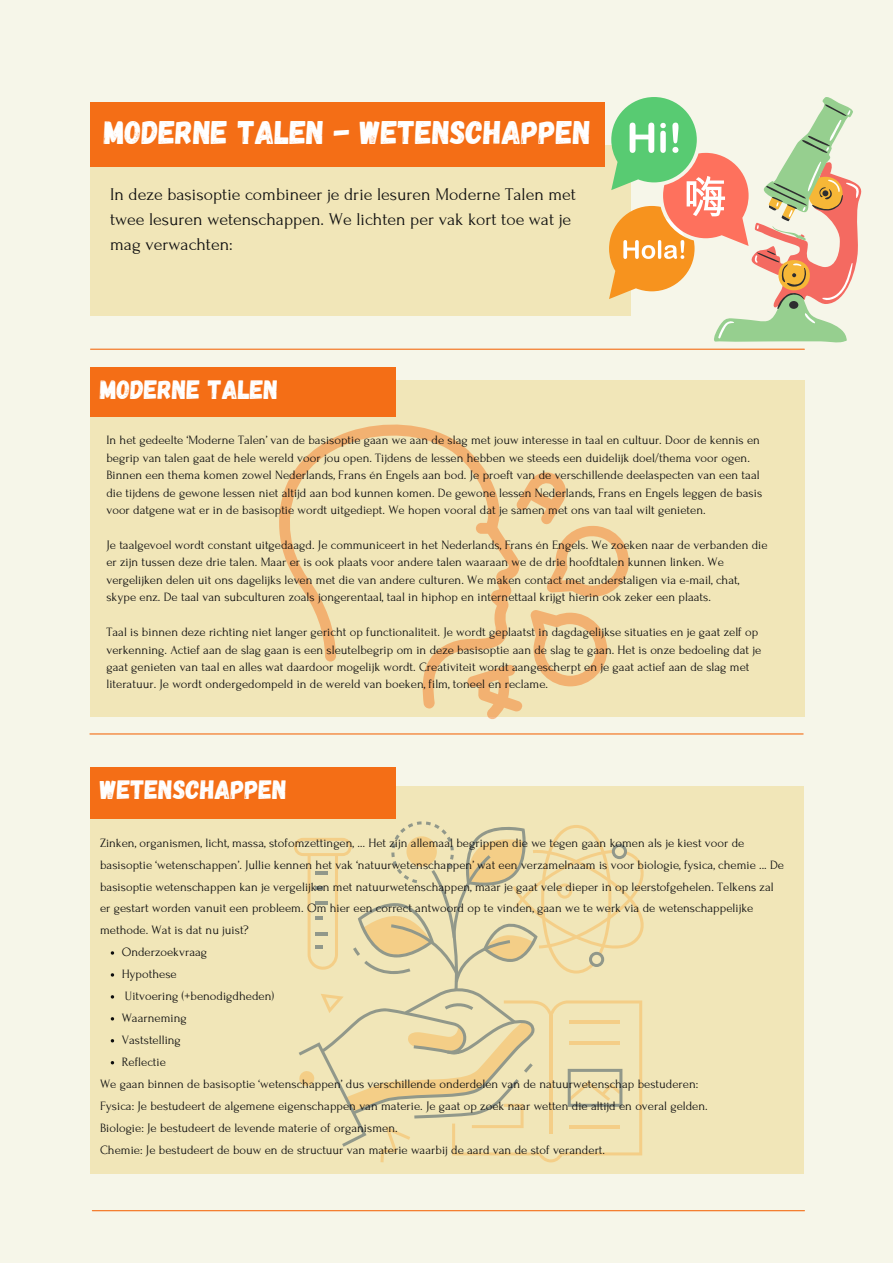
<style>
.page{position:relative;width:893px;height:1263px;background:#f6f6e9}
.page>*{position:absolute;margin:0;border:0;box-sizing:border-box;transform-origin:0 0}
.t1{font:32.7px "Gagalin";color:#fff}
.t2{font:26.47px "Gagalin";color:#fff}
.t3{font:17.85px/24.8px "Forum";color:#0e0e0e}
.t4{font:12.67px/22px "Forum";color:#0e0e0e}
</style>
<div class="page">
<div style="left:90px;top:145px;width:540px;height:170px;background:#f1e6b8"></div>
<div style="left:90px;top:103px;width:514px;height:64px;background:#f46e16"></div>
<hr style="left:92px;top:1210px;width:712px;height:1px;background:#f46e16">
<hr style="left:90px;top:733px;width:713px;height:1px;background:#f46e16">
<div style="left:90px;top:380px;width:714px;height:336px;background:#f1e6b8"></div>
<div style="left:90px;top:367px;width:305px;height:49px;background:#f46e16"></div>
<div style="left:90px;top:786px;width:714px;height:388px;background:#f1e6b8"></div>
<div style="left:90px;top:767px;width:305px;height:51px;background:#f46e16"></div>
<hr style="left:91px;top:349px;width:713px;height:1px;background:#f46e16">
<svg style="left:609px;top:97px;width:253px;height:245px"></svg>
<svg style="left:279px;top:424px;width:237px;height:285px"></svg>
<svg style="left:530px;top:610px;width:77px;height:76px"></svg>
<svg style="left:516px;top:472px;width:113px;height:125px"></svg>
<svg style="left:467px;top:664px;width:56px;height:55px"></svg>
<svg style="left:294px;top:821px;width:350px;height:341px"></svg>
<svg style="left:111px;top:951px;width:3px;height:4px"></svg>
<h1 class="t1" style="left:104px;top:111px;width:488px">MODERNE TALEN - WETENSCHAPPEN</h1>
<h3 class="t3" style="left:110px;top:182px;width:467px">In deze basisoptie combineer je drie lesuren Moderne Talen met twee lesuren wetenschappen. We lichten per vak kort toe wat je mag verwachten:</h3>
<h2 class="t2" style="left:100px;top:372px;width:180px">MODERNE TALEN</h2>
<p class="t4" style="left:106px;top:432px;width:657px;line-height:17.5px">In het gedeelte ‘Moderne Talen’ van de basisoptie gaan we aan de slag met jouw interesse in taal en cultuur. Door de kennis en begrip van talen gaat de hele wereld voor jou open. Tijdens de lessen hebben we steeds een duidelijk doel/thema voor ogen.<br>Binnen een thema komen zowel Nederlands, Frans én Engels aan bod. Je proeft van de verschillende deelaspecten van een taal die tijdens de gewone lessen niet altijd aan bod kunnen komen. De gewone lessen Nederlands, Frans en Engels leggen de basis voor datgene wat er in de basisoptie wordt uitgediept. We hopen vooral dat je samen met ons van taal wilt genieten.</p>
<p class="t4" style="left:106px;top:536px;width:662px;line-height:17.5px">Je taalgevoel wordt constant uitgedaagd. Je communiceert in het Nederlands, Frans én Engels. We zoeken naar de verbanden die er zijn tussen deze drie talen. Maar er is ook plaats voor andere talen waaraan we de drie hoofdtalen kunnen linken. We vergelijken delen uit ons dagelijks leven met die van andere culturen. We maken contact met anderstaligen via e-mail, chat, skype enz. De taal van subculturen zoals jongerentaal, taal in hiphop en internettaal krijgt hierin ook zeker een plaats.</p>
<p class="t4" style="left:106px;top:623px;width:656px;line-height:17.5px">Taal is binnen deze richting niet langer gericht op functionaliteit. Je wordt geplaatst in dagdagelijkse situaties en je gaat zelf op verkenning. Actief aan de slag gaan is een sleutelbegrip om in deze basisoptie aan de slag te gaan. Het is onze bedoeling dat je gaat genieten van taal en alles wat daardoor mogelijk wordt. Creativiteit wordt aangescherpt en je gaat actief aan de slag met literatuur. Je wordt ondergedompeld in de wereld van boeken, film, toneel en reclame.</p>
<h2 class="t2" style="left:100px;top:773px;width:188px">WETENSCHAPPEN</h2>
<p class="t4" style="left:100px;top:832px;width:685px">Zinken, organismen, licht, massa, stofomzettingen, … Het zijn allemaal begrippen die we tegen gaan komen als je kiest voor de basisoptie ‘wetenschappen’. Jullie kennen het vak ‘natuurwetenschappen’ wat een verzamelnaam is voor biologie, fysica, chemie ... De basisoptie wetenschappen kan je vergelijken met natuurwetenschappen, maar je gaat vele dieper in op leerstofgehelen. Telkens zal er gestart worden vanuit een probleem. Om hier een correct antwoord op te vinden, gaan we te werk via de wetenschappelijke methode. Wat is dat nu juist?</p>
<p class="t4" style="left:122px;top:941px;width:154px">Onderzoekvraag<br>Hypothese<br>Uitvoering (+benodigdheden)<br>Waarneming<br>Vaststelling<br>Reflectie</p>
<p class="t4" style="left:100px;top:1073px;width:609px">We gaan binnen de basisoptie ‘wetenschappen’ dus verschillende onderdelen van de natuurwetenschap bestuderen:<br>Fysica: Je bestudeert de algemene eigenschappen van materie. Je gaat op zoek naar wetten die altijd en overal gelden.<br>Biologie: Je bestudeert de levende materie of organismen.<br>Chemie: Je bestudeert de bouw en de structuur van materie waarbij de aard van de stof verandert.</p>
</div>
